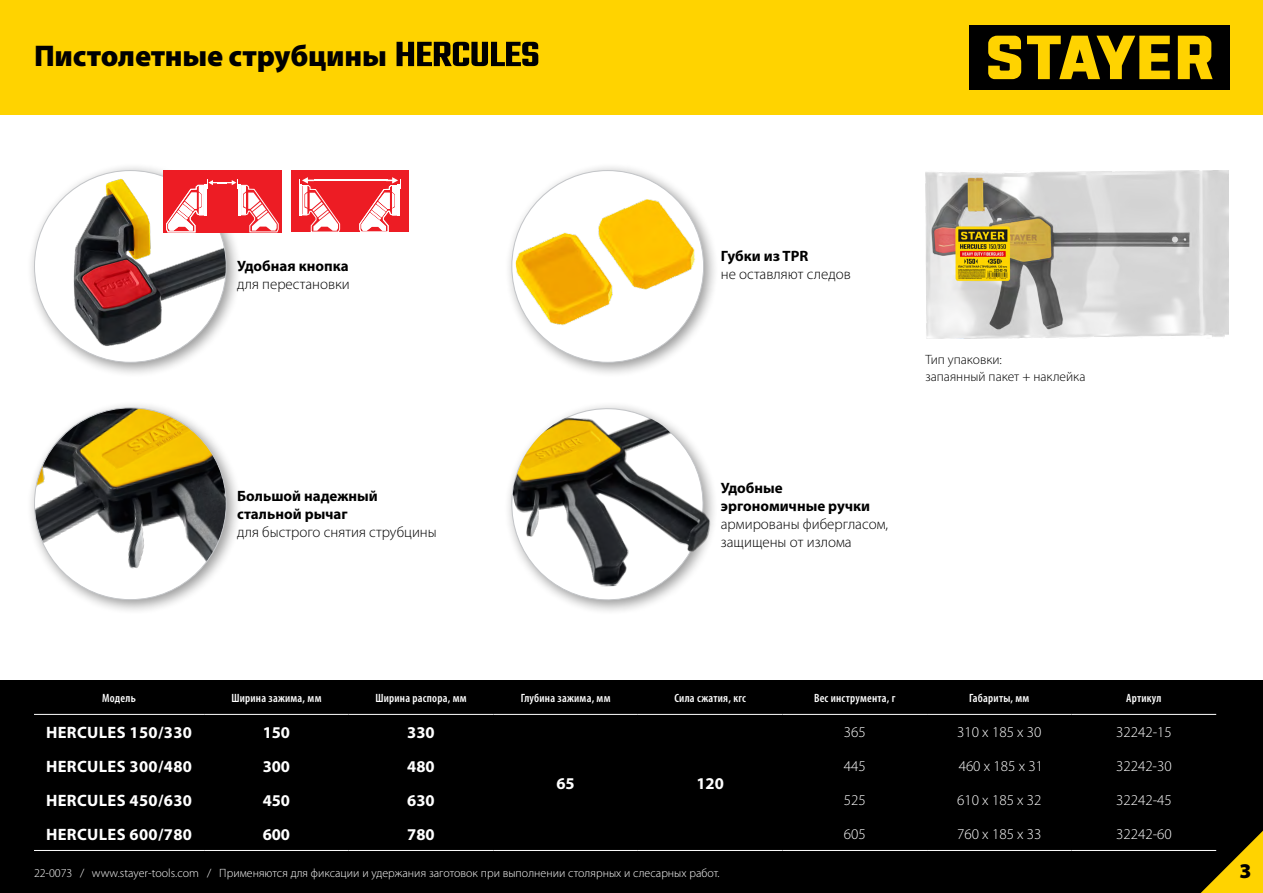
<style>
.page{position:relative;width:1263px;height:893px;background:#fff}
.page>*{position:absolute;margin:0;border:0;box-sizing:border-box;transform-origin:0 0}
.t1{font:900 30px "Myriad Pro";letter-spacing:-.005em;color:#000}
.t2{font:900 21px "Myriad Pro";color:#000}
.t3{font:700 16.5px "Myriad Pro";letter-spacing:.02em;color:#fff}
.t4{font:700 16.5px "Myriad Pro";color:#fff}
.t5{font:300 15px/18px "Myriad Pro";color:#000}
.t6{font:700 15px/18px "Myriad Pro";color:#000}
.t7{font:300 15px "Myriad Pro";color:#fff}
.t8{font:300 15px "Myriad Pro";color:#fff}
.t9{font:300 13.5px/16.2px "Myriad Pro";color:#000}
.t10{font:300 12px "Myriad Pro";letter-spacing:.005em;color:#fff}
.t11{font:600 condensed 12px "Myriad Pro";letter-spacing:.02em;color:#fff}
</style>
<div class="page">
<div style="left:0;top:680px;width:1263px;height:213px;background:#000"></div>
<div style="left:504px;top:162px;width:215px;height:216px;background:#000;opacity:.4"></div>
<div style="left:512px;top:171px;width:191px;height:191px;background:#fff;border-radius:50%"></div>
<img style="left:516px;top:199px;width:187px;height:135px">
<div style="left:26px;top:400px;width:216px;height:216px;background:#000;opacity:.4"></div>
<img style="left:34px;top:408px;width:192px;height:192px;border-radius:96px">
<hr style="left:34px;top:714px;width:170px;height:1px;background:#fff">
<hr style="left:204px;top:714px;width:145px;height:1px;background:#fff">
<hr style="left:349px;top:714px;width:144px;height:1px;background:#fff">
<hr style="left:493px;top:714px;width:145px;height:1px;background:#fff">
<hr style="left:638px;top:714px;width:144px;height:1px;background:#fff">
<hr style="left:782px;top:714px;width:145px;height:1px;background:#fff">
<hr style="left:927px;top:714px;width:144px;height:1px;background:#fff">
<hr style="left:1071px;top:714px;width:145px;height:1px;background:#fff">
<hr style="left:34px;top:850px;width:170px;height:1px;background:#fff">
<hr style="left:204px;top:850px;width:145px;height:1px;background:#fff">
<hr style="left:349px;top:850px;width:144px;height:1px;background:#fff">
<hr style="left:782px;top:850px;width:145px;height:1px;background:#fff">
<hr style="left:927px;top:850px;width:144px;height:1px;background:#fff">
<hr style="left:1071px;top:850px;width:145px;height:1px;background:#fff">
<hr style="left:493px;top:850px;width:145px;height:1px;background:#fff">
<hr style="left:638px;top:850px;width:144px;height:1px;background:#fff">
<img style="left:925px;top:170px;width:304px;height:168px">
<div style="left:26px;top:162px;width:216px;height:216px;background:#000;opacity:.4"></div>
<div style="left:34px;top:171px;width:192px;height:191px;background:#fff;border-radius:50%"></div>
<img style="left:74px;top:171px;width:152px;height:191px">
<div style="left:504px;top:400px;width:215px;height:215px;background:#000;opacity:.4"></div>
<svg style="left:509px;top:406px;width:197px;height:196px"></svg>
<img style="left:513px;top:407px;width:206px;height:182px">
<div style="left:163px;top:170px;width:118px;height:62px;background:#ed1c24"></div>
<svg style="left:166px;top:179px;width:113px;height:54px"></svg>
<div style="left:291px;top:170px;width:118px;height:62px;background:#ed1c24"></div>
<svg style="left:359px;top:177px;width:42px;height:55px"></svg>
<hr style="left:314px;top:180px;width:73px;height:1px;background:#fff">
<svg style="left:299px;top:177px;width:41px;height:55px"></svg>
<svg style="left:1201px;top:831px;width:62px;height:62px"></svg>
<div style="left:0;top:0;width:1263px;height:115px;background:#ffd300"></div>
<div style="left:970px;top:25px;width:260px;height:65px;background:#000"></div>
<svg style="left:988px;top:36px;width:224px;height:43px"></svg>
<svg style="left:396px;top:42px;width:142px;height:24px"></svg>
<h1 class="t1" style="left:34px;top:36px;width:354px">Пистолетные струбцины</h1>
<p class="t6" style="left:237px;top:256px;width:113px">Удобная кнопка</p>
<p class="t5" style="left:237px;top:275px;width:114px">для перестановки</p>
<p class="t6" style="left:237px;top:486px;width:142px">Большой надежный стальной рычаг</p>
<p class="t5" style="left:237px;top:523px;width:201px">для быстрого снятия струбцины</p>
<p class="t6" style="left:721px;top:246px;width:89px">Губки из TPR</p>
<p class="t5" style="left:721px;top:264px;width:131px">не оставляют следов</p>
<p class="t9" style="left:925px;top:352px;width:162px">Тип упаковки:<br>запаянный пакет + наклейка</p>
<p class="t6" style="left:721px;top:478px;width:151px">Удобные эргономичные ручки</p>
<p class="t5" style="left:721px;top:515px;width:169px">армированы фибергласом, защищены от излома</p>
<p class="t11" style="left:102px;top:691px;width:35px">Модель</p>
<p class="t11" style="left:231px;top:691px;width:92px">Ширина зажима, мм</p>
<p class="t11" style="left:375px;top:691px;width:93px">Ширина распора, мм</p>
<p class="t11" style="left:521px;top:691px;width:91px">Глубина зажима, мм</p>
<p class="t11" style="left:674px;top:691px;width:73px">Сила сжатия, кгс</p>
<p class="t11" style="left:814px;top:691px;width:83px">Вес инструмента, г</p>
<p class="t11" style="left:969px;top:691px;width:62px">Габариты, мм</p>
<p class="t11" style="left:1126px;top:691px;width:37px">Артикул</p>
<h3 class="t3" style="left:46px;top:721px;width:147px">HERCULES 150/330</h3>
<h3 class="t4" style="left:263px;top:721px;width:29px">150</h3>
<h3 class="t4" style="left:407px;top:721px;width:29px">330</h3>
<h3 class="t3" style="left:556px;top:772px;width:20px">65</h3>
<h3 class="t4" style="left:696px;top:772px;width:29px">120</h3>
<p class="t7" style="left:844px;top:723px;width:23px">365</p>
<p class="t8" style="left:957px;top:723px;width:86px">310 х 185 х 30</p>
<p class="t7" style="left:1116px;top:723px;width:57px">32242-15</p>
<h3 class="t3" style="left:46px;top:755px;width:147px">HERCULES 300/480</h3>
<h3 class="t4" style="left:263px;top:755px;width:29px">300</h3>
<h3 class="t4" style="left:407px;top:755px;width:29px">480</h3>
<p class="t7" style="left:844px;top:757px;width:23px">445</p>
<p class="t8" style="left:959px;top:757px;width:86px">460 х 185 х 31</p>
<p class="t7" style="left:1116px;top:757px;width:57px">32242-30</p>
<h3 class="t3" style="left:46px;top:789px;width:147px">HERCULES 450/630</h3>
<h3 class="t4" style="left:263px;top:789px;width:29px">450</h3>
<h3 class="t4" style="left:407px;top:789px;width:29px">630</h3>
<p class="t7" style="left:844px;top:791px;width:23px">525</p>
<p class="t8" style="left:957px;top:791px;width:86px">610 х 185 х 32</p>
<p class="t7" style="left:1116px;top:791px;width:57px">32242-45</p>
<h3 class="t3" style="left:46px;top:823px;width:147px">HERCULES 600/780</h3>
<h3 class="t4" style="left:263px;top:823px;width:29px">600</h3>
<h3 class="t4" style="left:407px;top:823px;width:29px">780</h3>
<p class="t7" style="left:844px;top:825px;width:23px">605</p>
<p class="t8" style="left:957px;top:825px;width:86px">760 х 185 х 33</p>
<p class="t7" style="left:1116px;top:825px;width:57px">32242-60</p>
<p class="t10" style="left:34px;top:866px;width:687px">22-0073 / www.stayer-tools.com / Применяются для фиксации и удержания заготовок при выполнении столярных и слесарных работ.</p>
<h2 class="t2" style="left:1239px;top:856px;width:14px">3</h2>
</div>
